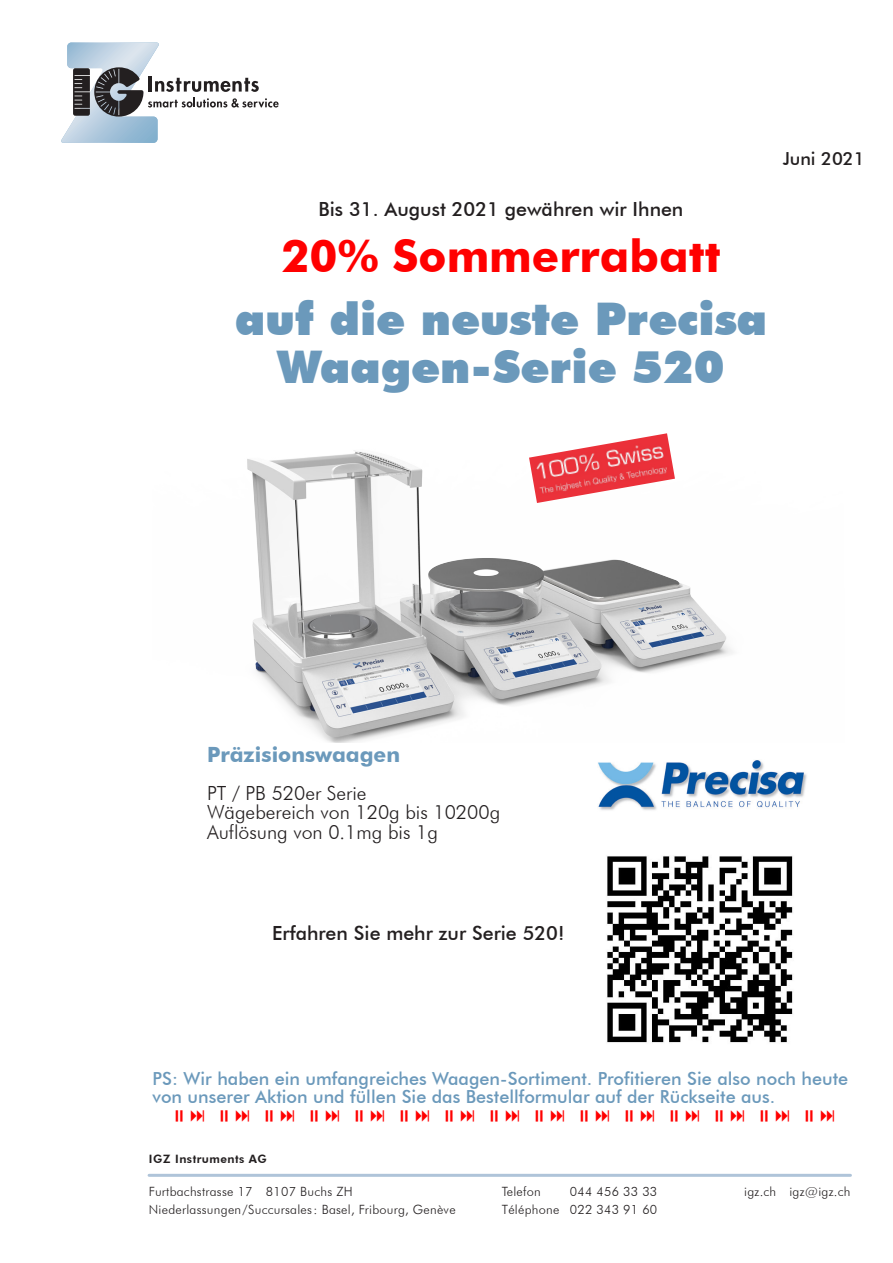
<style>
.page{position:relative;width:893px;height:1263px;background:#fff}
.page>*{position:absolute;margin:0;border:0;box-sizing:border-box;transform-origin:0 0}
.t1{font:900 45px "Futura BT";color:#6b99bb}
.t2{font:700 45px "Futura BT";color:#f00}
.t3{font:700 21px "Futura BT";color:#6b99bb}
.t4{font:300 19.5px "Futura BT";color:#231f20}
.t5{font:500 19.5px "Futura BT";color:#231f20}
.t6{font:500 18px/18px "Futura BT";color:#6b99bb}
.t7{font:500 18px "Futura BT";color:#231f20}
.t8{font:300 12.75px "Futura BT";letter-spacing:.02em;color:#231f20}
.t9{font:800 11.55px "Futura BT";letter-spacing:.04em;color:#231f20}
</style>
<div class="page">
<svg style="left:61px;top:43px;width:218px;height:100px"></svg>
<hr style="left:149px;top:1174px;width:701px;height:3px;background:#afc4d9">
<img style="left:598px;top:760px;width:209px;height:50px">
<img style="left:247px;top:433px;width:486px;height:309px">
<img style="left:607px;top:856px;width:186px;height:187px">
<p class="t5" style="left:319px;top:197px;width:366px">Bis 31. August 2021 gewähren wir Ihnen</p>
<p class="t2" style="left:281px;top:228px;width:441px">20% Sommerrabatt</p>
<p class="t1" style="left:235px;top:291px;width:534px">auf die neuste Precisa</p>
<p class="t1" style="left:277px;top:339px;width:449px">Waagen-Serie 520</p>
<p class="t7" style="left:783px;top:147px;width:83px">Juni 2021</p>
<p class="t3" style="left:207px;top:742px;width:195px">Präzisionswaagen</p>
<p class="t4" style="left:207px;top:781px;width:161px">PT / PB 520er Serie</p>
<p class="t4" style="left:207px;top:801px;width:295px">Wägebereich von 120g bis 10200g</p>
<p class="t4" style="left:207px;top:820px;width:232px">Auflösung von 0.1mg bis 1g</p>
<p class="t5" style="left:272px;top:921px;width:294px">Erfahren Sie mehr zur Serie 520!</p>
<p class="t6" style="left:152px;top:1069px;width:697px">PS: Wir haben ein umfangreiches Waagen-Sortiment. Profitieren Sie also noch heute von unserer Aktion und füllen Sie das Bestellformular auf der Rückseite aus.</p>
<p class="t9" style="left:149px;top:1151px;width:120px">IGZ Instruments AG</p>
<p class="t8" style="left:149px;top:1183px;width:205px">Furtbachstrasse 17 8107 Buchs ZH</p>
<p class="t8" style="left:502px;top:1183px;width:41px">Telefon</p>
<p class="t8" style="left:570px;top:1183px;width:89px">044 456 33 33</p>
<p class="t8" style="left:149px;top:1201px;width:308px">Niederlassungen/Succursales: Basel, Fribourg, Genève</p>
<p class="t8" style="left:502px;top:1201px;width:157px">Téléphone 022 343 91 60</p>
<p class="t8" style="left:744px;top:1183px;width:108px">igz.ch igz@igz.ch</p>
</div>
